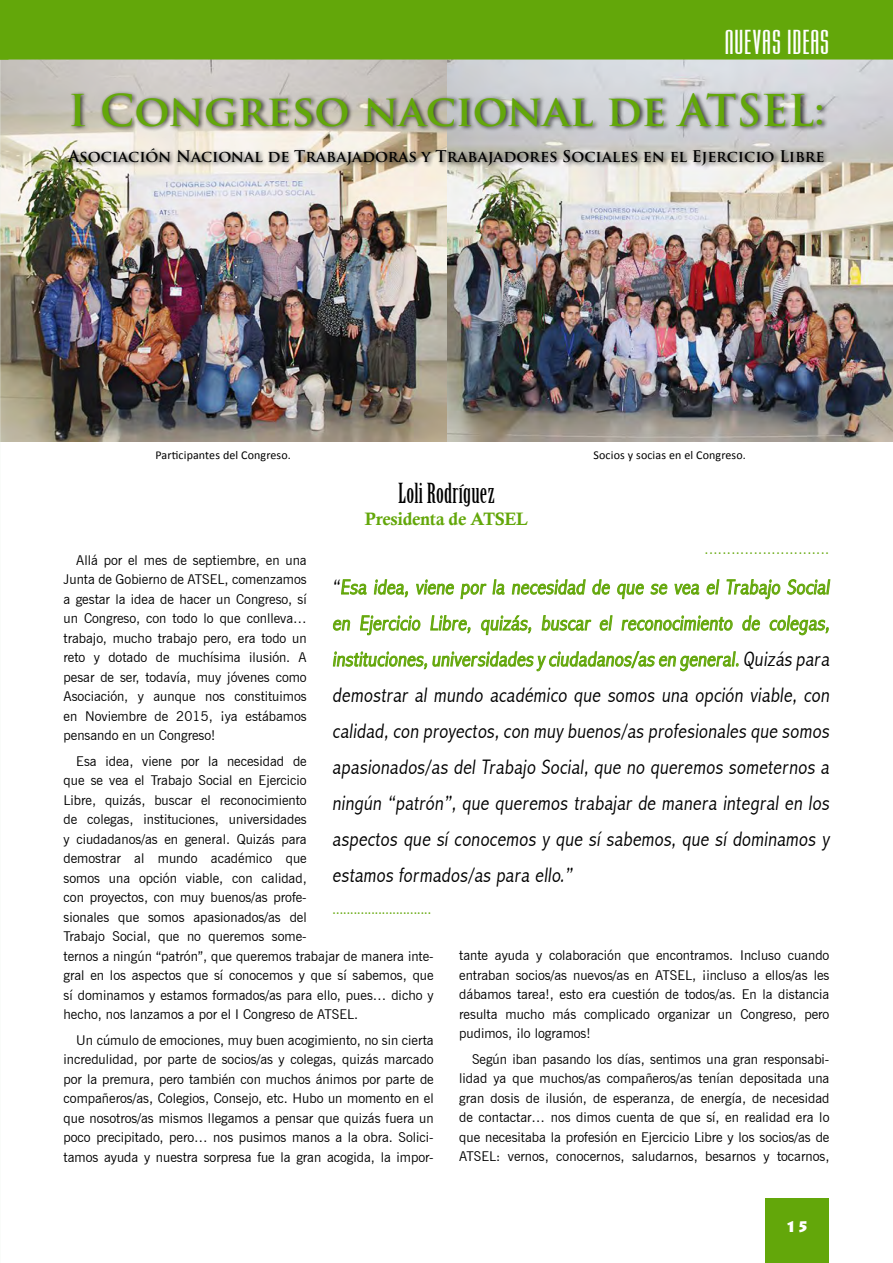
<style>
.page{position:relative;width:893px;height:1263px;background:#fff}
.page>*{position:absolute;margin:0;border:0;box-sizing:border-box;transform-origin:0 0}
.t1{font:700 42.75px "Trajan Pro";color:#63a70a}
.t2{font:36px "Mekanik Let Plain";letter-spacing:.025em;color:#fff}
.t3{font:27px "Birch Std";letter-spacing:.01em;color:#000}
.t4{font:300 condensed 21px/36px "Abadi";letter-spacing:.015em;color:#000}
.t5{font:18px "Calis MT Bol";letter-spacing:-.02em;color:#63a70a}
.t6{font:700 15.75px "Trajan Pro";color:#000}
.t7{font:900 15px "Lithos Pro";color:#fff}
.t8{font:13.5px/19.5px "News Gothic BT";color:#000;text-align:justify}
.t9{font:13.5px "News Gothic BT";color:#63a70a}
.t10{font:12px "Calibri";letter-spacing:.01em;color:#000}
.s1{color:#63a70a}
</style>
<div class="page">
<img style="left:0;top:60px;width:893px;height:382px">
<div style="left:0;top:0;width:893px;height:60px;background:#63a70a"></div>
<div style="left:66px;top:90px;width:764px;height:81px;background:#000;opacity:.75"></div>
<svg style="left:333px;top:579px;width:498px;height:57px"></svg>
<svg style="left:332px;top:651px;width:407px;height:21px"></svg>
<div style="left:765px;top:1198px;width:64px;height:65px;background:#63a70a"></div>
<h2 class="t2" style="left:725px;top:24px;width:106px">NUEVAS IDEAS</h2>
<h1 class="t1" style="left:68px;top:84px;width:758px">I Congreso nacional de ATSEL:</h1>
<p class="t6" style="left:68px;top:146px;width:758px">Asociación Nacional de Trabajadoras y Trabajadores Sociales en el Ejercicio Libre</p>
<p class="t10" style="left:156px;top:447px;width:137px">Participantes del Congreso.</p>
<p class="t10" style="left:594px;top:447px;width:154px">Socios y socias en el Congreso.</p>
<h3 class="t3" style="left:398px;top:478px;width:98px">Loli Rodríguez</h3>
<h3 class="t5" style="left:365px;top:508px;width:165px">Presidenta de ATSEL</h3>
<p class="t9" style="left:705px;top:545px;width:126px">····························</p>
<p class="t4" style="left:332px;top:569px;width:501px">“<span class="s1">Esa idea, viene por la necesidad de que se vea el Trabajo Social en Ejercicio Libre, quizás, buscar el reconocimiento de colegas, instituciones,universidades y ciudadanos/as en general.</span>Quizás para demostrar al mundo académico que somos una opción viable, con calidad, con proyectos, con muy buenos/as profesionales que somos apasionados/as del Trabajo Social, que no queremos someternos a ningún “patrón”, que queremos trabajar de manera integral en los aspectos que sí conocemos y que sí sabemos, que sí dominamos y estamos formados/as para ello.”</p>
<p class="t9" style="left:332px;top:905px;width:101px">····························</p>
<p class="t8" style="left:64px;top:550px;width:245px;text-indent:13px">Allá por el mes de septiembre, en una Junta de Gobierno de ATSEL, comenzamos a gestar la idea de hacer un Congreso, sí un Congreso, con todo lo que conlleva… trabajo, mucho trabajo pero, era todo un reto y dotado de muchísima ilusión. A pesar de ser, todavía, muy jóvenes como Asociación, y aunque nos constituimos en Noviembre de 2015, ¡ya estábamos pensando en un Congreso!</p>
<p class="t8" style="left:64px;top:751px;width:372px;text-align:left;text-indent:13px">Esa idea, viene por la necesidad de<br>que se vea el Trabajo Social en Ejercicio<br>Libre, quizás, buscar el reconocimiento<br>de colegas, instituciones, universidades<br>y ciudadanos/as en general. Quizás para<br>demostrar al mundo académico que<br>somos una opción viable, con calidad,<br>con proyectos, con muy buenos/as profe-<br>sionales que somos apasionados/as del<br>Trabajo Social, que no queremos some-<br>ternos a ningún “patrón”, que queremos trabajar de manera inte&shy;gral en los aspectos que sí conocemos y que sí sabemos, que sí dominamos y estamos formados/as para ello, pues… dicho y hecho, nos lanzamos a por el I Congreso de ATSEL.</p>
<p class="t8" style="left:64px;top:1030px;width:372px;text-indent:13px">Un cúmulo de emociones, muy buen acogimiento, no sin cierta incredulidad, por parte de socios/as y colegas, quizás marcado por la premura, pero también con muchos ánimos por parte de compañeros/as, Colegios, Consejo, etc. Hubo un momento en el que nosotros/as mismos llegamos a pensar que quizás fuera un poco precipitado, pero… nos pusimos manos a la obra. Solici&shy;tamos ayuda y nuestra sorpresa fue la gran acogida, la impor-</p>
<p class="t8" style="left:459px;top:945px;width:372px">tante ayuda y colaboración que encontramos. Incluso cuando entraban socios/as nuevos/as en ATSEL, ¡incluso a ellos/as les dábamos tarea!, esto era cuestión de todos/as. En la distancia resulta mucho más complicado organizar un Congreso, pero pudimos, ¡lo logramos!</p>
<p class="t8" style="left:459px;top:1049px;width:372px;text-indent:13px">Según iban pasando los días, sentimos una gran responsabi&shy;lidad ya que muchos/as compañeros/as tenían depositada una gran dosis de ilusión, de esperanza, de energía, de necesidad de contactar… nos dimos cuenta de que sí, en realidad era lo que necesitaba la profesión en Ejercicio Libre y los socios/as de ATSEL: vernos, conocernos, saludarnos, besarnos y tocarnos,</p>
<p class="t7" style="left:785px;top:1217px;width:26px">15</p>
</div>
